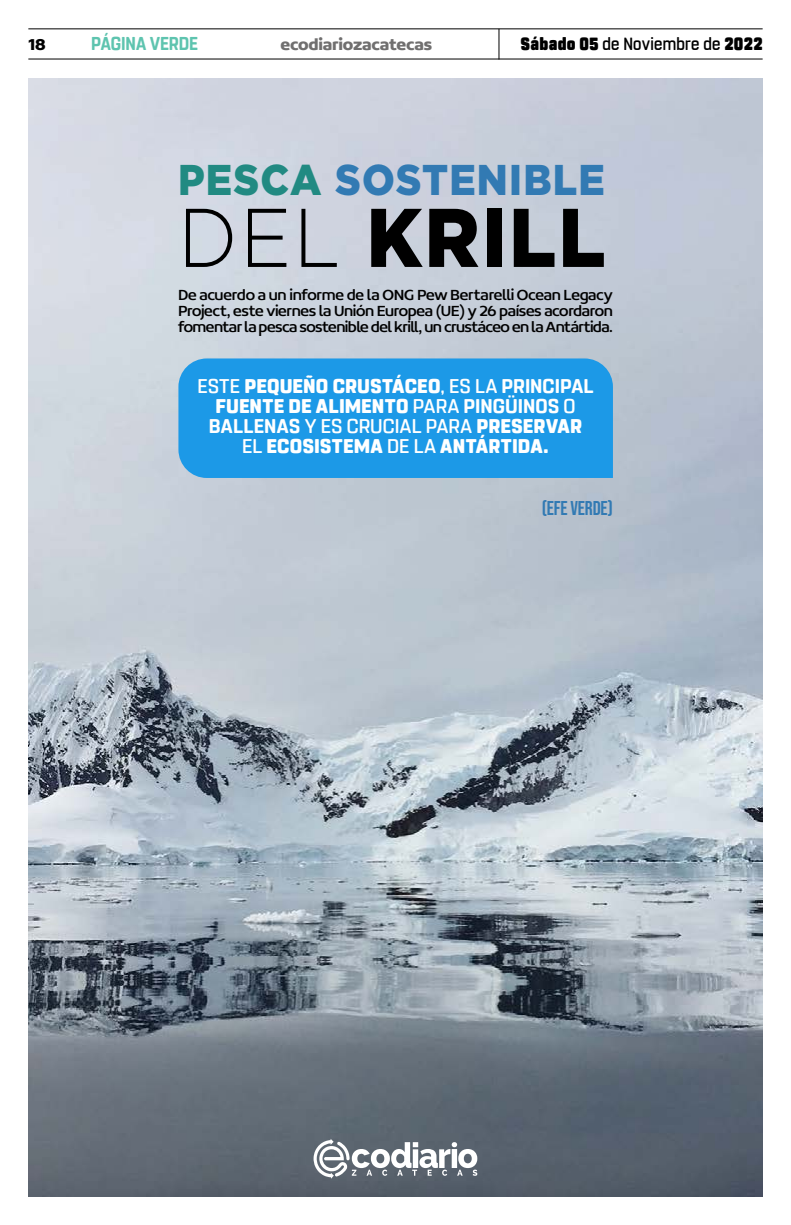
<style>
.page{position:relative;width:791px;height:1225px;background:#fff}
.page>*{position:absolute;margin:0;border:0;box-sizing:border-box;transform-origin:0 0}
.t1{font:900 83px "Gotham";letter-spacing:.03em;color:#000;scale:.92 1}
.t2{font:900 43px "Gotham";letter-spacing:.03em;color:#327ab3;scale:.92 1}
.t3{font:20px "Bebas Neue";letter-spacing:-.01em;color:#327ab3}
.t4{font:800 19.8px/20px "Rohn Rounded";letter-spacing:.01em;color:#fff;text-align:center}
.t5{font:700 18.6px "Rohn Rounded";letter-spacing:-.005em;color:#5ec4af;scale:.91 1}
.t6{font:500 17.6px "Rohn Rounded";letter-spacing:.015em;color:#000;scale:.91 1}
.t7{font:700 16.9px "Concord";letter-spacing:-.01em;color:#706f6f}
.t8{font:700 16.9px "Concord";color:#000}
.t9{font:16px/16px "Concord";letter-spacing:-.035em;color:#000;text-align:justify}
.s1{font-weight:900}
.s2{color:#218a82}
.s3{font-weight:300}
.s4{font-weight:500}
.s5{font-weight:700}
</style>
<div class="page">
<img style="left:28px;top:78px;width:735px;height:1118px">
<svg style="left:313px;top:1138px;width:164px;height:40px"></svg>
<hr style="left:28px;top:28px;width:735px;height:1px;background:#000">
<hr style="left:28px;top:59px;width:735px;height:1px;background:#000">
<hr style="left:498px;top:29px;width:1px;height:31px;background:#000">
<div style="left:178px;top:358px;width:435px;height:120px;background:#1c99e7"></div>
<p class="t8" style="left:28px;top:34px;width:19px">18</p>
<p class="t5" style="left:91px;top:32px;width:119px">PÁGINA VERDE</p>
<p class="t7" style="left:280px;top:34px;width:153px">ecodiariozacatecas</p>
<p class="t6" style="left:520px;top:33px;width:268px"><span class="s1">Sábado 05</span> de Noviembre de <span class="s1">2022</span></p>
<h2 class="t2" style="left:178px;top:155px;width:465px"><span class="s2">PESCA</span> SOSTENIBLE</h2>
<h1 class="t1" style="left:178px;top:189px;width:466px"><span class="s3">DEL</span> KRILL</h1>
<p class="t9" style="left:178px;top:287px;width:436px">De acuerdo a un informe de la ONG Pew Bertarelli Ocean Legacy Project, este viernes la Unión Europea (UE) y 26 países acordaron fomentar la pesca sostenible del krill, un crustáceo en la Antártida.</p>
<p class="t4" style="left:197px;top:376px;width:398px"><span class="s4">ESTE</span> PEQUEÑO CRUSTÁCEO<span class="s4">, ES LA</span> <span class="s5">PRINCIPAL </span>FUENTE DE ALIMENTO <span class="s4">PARA</span> <span class="s5">PINGÜINOS</span> <span class="s4">O </span><span class="s5">BALLENAS</span> <span class="s4">Y ES CRUCIAL PARA</span> PRESERVAR <span class="s4">EL</span> ECOSISTEMA <span class="s4">DE LA</span> ANTÁRTIDA.</p>
<p class="t3" style="left:542px;top:496px;width:73px">(EFE VERDE)</p>
</div>
